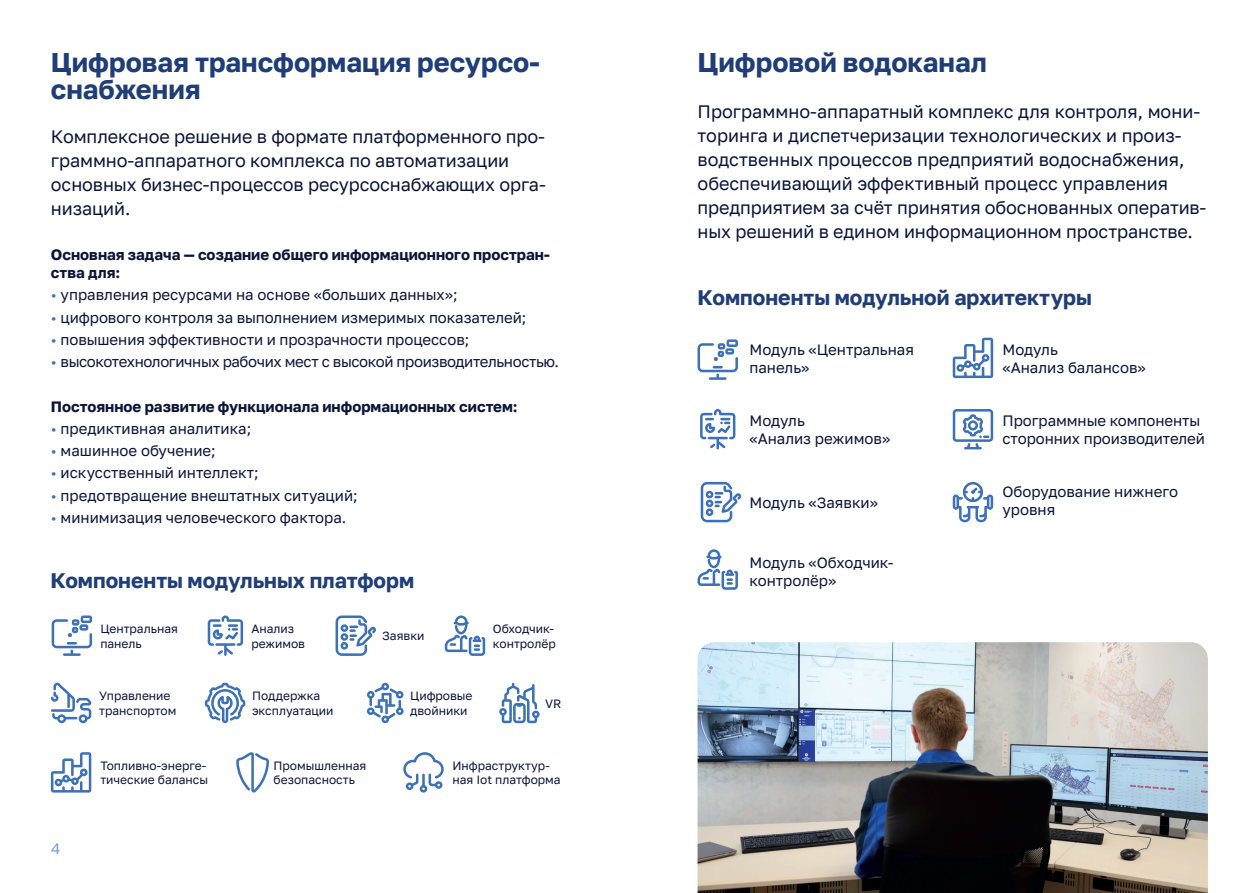
<style>
.page{position:relative;width:1259px;height:893px;background:#fff}
.page>*{position:absolute;margin:0;border:0;box-sizing:border-box;transform-origin:0 0}
.t1{font:700 27px/27px "Golos Text";color:#1f3e77}
.t2{font:700 21px "Golos Text";color:#1f3e77}
.t3{font:18px/24px "Golos Text";letter-spacing:-.005em;color:#0a153a}
.t4{font:15px/18px "Golos Text";letter-spacing:-.005em;color:#0a153a}
.t5{font:700 15px/18px "Golos Text";color:#0a153a}
.t6{font:15px "Golos Text";letter-spacing:-.025em;color:#0a153a}
.t7{font:15px "Golos Text";color:#75a2d5}
.t8{font:12px/14.4px "Golos Text";color:#0a153a}
.s1{color:#3d71b8}
</style>
<div class="page">
<svg style="left:205px;top:683px;width:40px;height:40px"></svg>
<svg style="left:51px;top:683px;width:41px;height:40px"></svg>
<svg style="left:367px;top:683px;width:36px;height:40px"></svg>
<svg style="left:499px;top:683px;width:40px;height:40px"></svg>
<svg style="left:403px;top:752px;width:41px;height:41px"></svg>
<svg style="left:236px;top:752px;width:33px;height:41px"></svg>
<svg style="left:51px;top:752px;width:40px;height:41px"></svg>
<svg style="left:52px;top:615px;width:40px;height:41px"></svg>
<svg style="left:335px;top:615px;width:41px;height:41px"></svg>
<svg style="left:445px;top:615px;width:40px;height:41px"></svg>
<svg style="left:208px;top:615px;width:35px;height:41px"></svg>
<svg style="left:697px;top:339px;width:41px;height:41px"></svg>
<svg style="left:700px;top:409px;width:35px;height:40px"></svg>
<svg style="left:700px;top:482px;width:41px;height:40px"></svg>
<svg style="left:697px;top:549px;width:41px;height:41px"></svg>
<svg style="left:952px;top:338px;width:41px;height:40px"></svg>
<svg style="left:952px;top:409px;width:41px;height:40px"></svg>
<svg style="left:952px;top:482px;width:41px;height:40px"></svg>
<img style="left:697px;top:642px;width:511px;height:251px">
<h1 class="t1" style="left:51px;top:48px;width:490px">Цифровая трансформация ресурсо&shy;снабжения</h1>
<p class="t3" style="left:51px;top:124px;width:496px">Комплексное решение в формате платформенного про&shy;граммно-аппаратного комплекса по автоматизации основных бизнес-процессов ресурсоснабжающих орга&shy;низаций.</p>
<p class="t5" style="left:51px;top:246px;width:500px">Основная задача — создание общего информационного простран&shy;ства для:</p>
<p class="t4" style="left:51px;top:286px;width:408px"><span class="s1">•</span> управления ресурсами на основе «больших данных»;</p>
<p class="t4" style="left:51px;top:308px;width:477px"><span class="s1">•</span> цифрового контроля за выполнением измеримых показателей;</p>
<p class="t4" style="left:51px;top:330px;width:420px"><span class="s1">•</span> повышения эффективности и прозрачности процессов;</p>
<p class="t6" style="left:51px;top:353px;width:509px"><span class="s1">•</span> высокотехнологичных рабочих мест с высокой производительностью.</p>
<p class="t5" style="left:51px;top:397px;width:468px">Постоянное развитие функционала информационных систем:</p>
<p class="t4" style="left:51px;top:419px;width:202px"><span class="s1">•</span> предиктивная аналитика;</p>
<p class="t4" style="left:51px;top:442px;width:166px"><span class="s1">•</span> машинное обучение;</p>
<p class="t4" style="left:51px;top:464px;width:209px"><span class="s1">•</span> искусственный интеллект;</p>
<p class="t4" style="left:51px;top:486px;width:308px"><span class="s1">•</span> предотвращение внештатных ситуаций;</p>
<p class="t4" style="left:51px;top:508px;width:297px"><span class="s1">•</span> минимизация человеческого фактора.</p>
<h2 class="t2" style="left:50px;top:568px;width:365px">Компоненты модульных платформ</h2>
<p class="t8" style="left:100px;top:621px;width:79px">Центральная панель</p>
<p class="t8" style="left:251px;top:621px;width:55px">Анализ режимов</p>
<p class="t8" style="left:382px;top:629px;width:44px">Заявки</p>
<p class="t8" style="left:493px;top:621px;width:64px">Обходчик&shy;контролёр</p>
<p class="t8" style="left:99px;top:689px;width:79px">Управление транспортом</p>
<p class="t8" style="left:252px;top:689px;width:83px">Поддержка эксплуатации</p>
<p class="t8" style="left:410px;top:689px;width:64px">Цифровые двойники</p>
<p class="t8" style="left:545px;top:696px;width:18px">VR</p>
<p class="t7" style="left:51px;top:839px;width:11px">4</p>
<p class="t8" style="left:100px;top:758px;width:109px">Топливно-энерге&shy;тические балансы</p>
<p class="t8" style="left:274px;top:758px;width:94px">Промышленная безопасность</p>
<p class="t8" style="left:452px;top:758px;width:110px">Инфраструктур&shy;ная Iot платформа</p>
<h1 class="t1" style="left:697px;top:48px;width:291px">Цифровой водоканал</h1>
<p class="t3" style="left:697px;top:99px;width:510px">Программно-аппаратный комплекс для контроля, мони&shy;торинга и диспетчеризации технологических и произ&shy;водственных процессов предприятий водоснабжения, обеспечивающий эффективный процесс управления предприятием за счёт принятия обоснованных оператив&shy;ных решений в едином информационном пространстве.</p>
<h2 class="t2" style="left:697px;top:285px;width:396px">Компоненты модульной архитектуры</h2>
<p class="t4" style="left:749px;top:340px;width:166px">Модуль «Центральная панель»</p>
<p class="t4" style="left:1002px;top:340px;width:145px">Модуль<br>«Анализ балансов»</p>
<p class="t4" style="left:749px;top:411px;width:142px">Модуль<br>«Анализ режимов»</p>
<p class="t4" style="left:1002px;top:411px;width:204px">Программные компоненты сторонних производителей</p>
<p class="t4" style="left:749px;top:493px;width:130px">Модуль «Заявки»</p>
<p class="t4" style="left:1002px;top:482px;width:177px">Оборудование нижнего уровня</p>
<p class="t4" style="left:749px;top:554px;width:146px">Модуль «Обходчик&shy;контролёр»</p>
</div>
